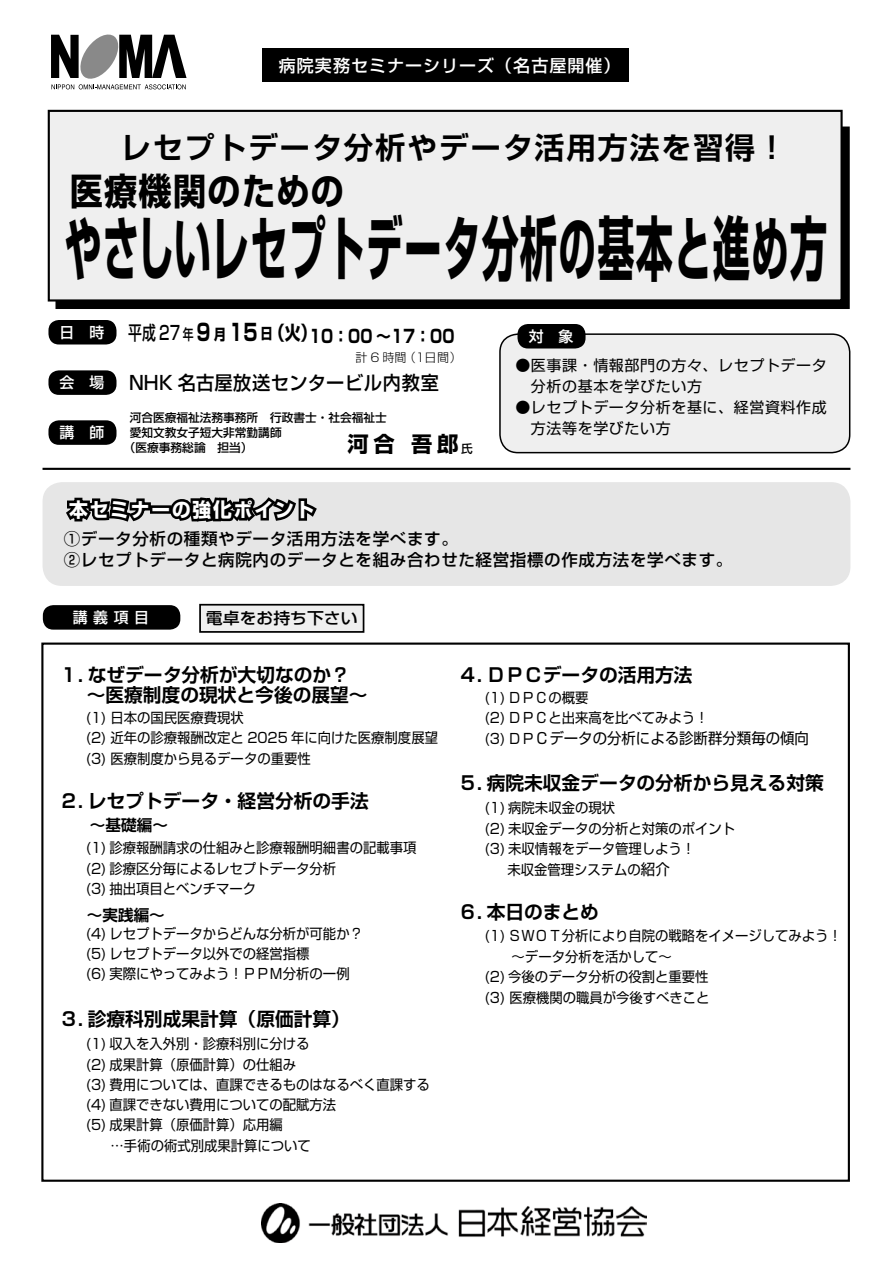
<style>
.page{position:relative;width:893px;height:1263px;background:#fff}
.page>*{position:absolute;margin:0;border:0;box-sizing:border-box;transform-origin:0 0}
.t1{font:700 69.75px "Shin Go Pro";letter-spacing:.04em;color:#000;scale:.53 1}
.t2{font:700 36.75px "Shin Go Pro";letter-spacing:.04em;color:#000;scale:.9 1}
.t3{font:700 30px "Shin Go Pro De";letter-spacing:.06em;color:#000}
.t4{font:700 23.1px "Shin Go Pro";color:#000;scale:.75 1}
.t5{font:700 21.3px "Shin Go Pro";color:#000}
.t6{font:700 19.5px "Shin Go Pro";letter-spacing:.1em;color:#fff;scale:.96 1}
.t7{font:500 19.2px "Shin Go Pro";letter-spacing:.02em;color:#000;scale:.95 1}
.t8{font:700 19.2px "Shin Go Pro";color:#000;scale:.83 1}
.t9{font:500 19.2px "Shin Go Pro";letter-spacing:.02em;color:#000;scale:.72 1}
.t10{font:700 18.75px/20.2px "Shin Go Pro De";color:#000}
.t11{font:700 18px "Shin Go Pro";color:#000;scale:.83 1}
.t12{font:500 16.95px "Shin Go Pro";letter-spacing:.06em;color:#fff}
.t13{font:500 16.5px/21px "Shin Go Pro";letter-spacing:.04em;color:#000}
.t14{font:500 15.75px "Shin Go Pro";color:#000;scale:1.07 1}
.t15{font:700 15.6px "Shin Go Pro De";color:#000}
.t16{font:15.15px "Shin Go Pro";color:#000;scale:.95 1}
.t17{font:15px/21px "Shin Go Pro";letter-spacing:.04em;color:#000}
.t18{font:700 15px "Shin Go Pro";color:#000;scale:.83 1}
.t19{font:500 14.85px "Shin Go Pro";color:#fff}
.t20{font:14.1px/20.4px "Shin Go Pro";color:#000;scale:.95 1}
.t21{font:300 12px "Shin Go Pro";letter-spacing:.03em;color:#000}
.t22{font:500 11.7px "Shin Go Pro";color:#000}
.s1{font-weight:500;font-size:15px}
.s2{font-size:14.85px}
.s3{font-weight:500;font-size:11.7px}
.s4{font-size:15.6px}
.s5{font-size:14.1px}
.s6{font-size:15.15px}
</style>
<div class="page">
<div style="left:55px;top:126px;width:795px;height:183px;background:#000"></div>
<div style="left:47px;top:109px;width:797px;height:194px;background:#efefef"></div>
<div style="left:262px;top:49px;width:366px;height:33px;background:#000"></div>
<img style="left:262px;top:1204px;width:384px;height:38px">
<svg style="left:51px;top:34px;width:136px;height:55px"></svg>
<div style="left:200px;top:605px;width:164px;height:27px;background:#efefef"></div>
<div style="left:199px;top:604px;width:165px;height:29px;border:2px solid #000"></div>
<div style="left:48px;top:370px;width:69px;height:25px;background:#000;border-radius:11px"></div>
<div style="left:48px;top:320px;width:69px;height:24px;background:#000;border-radius:11px"></div>
<div style="left:500px;top:334px;width:350px;height:119px;background:#efefef;border-radius:18px"></div>
<div style="left:499px;top:333px;width:351px;height:120px;border:2px solid #000;border-radius:18px"></div>
<div style="left:517px;top:324px;width:68px;height:24px;background:#000;border-radius:11px"></div>
<div style="left:48px;top:420px;width:69px;height:25px;background:#000;border-radius:11px"></div>
<div style="left:43px;top:605px;width:137px;height:25px;background:#000;border-radius:11px"></div>
<div style="left:43px;top:482px;width:807px;height:104px;background:#e6e6e6;border-radius:20px"></div>
<svg style="left:66px;top:497px;width:85px;height:25px"></svg>
<div style="left:150px;top:505px;width:22px;height:9px;border:5px solid #000"></div>
<svg style="left:168px;top:497px;width:149px;height:25px"></svg>
<hr style="left:43px;top:468px;width:807px;height:2px;background:#000">
<p class="t12" style="left:279px;top:51px;width:343px">病院実務セミナーシリーズ（名古屋開催(</p>
<h3 class="t3" style="left:121px;top:123px;width:667px">レセプトデータ分析やデータ活用方法を習得!</h3>
<h2 class="t2" style="left:70px;top:162px;width:306px">医療機関のための</h2>
<h1 class="t1" style="left:64px;top:193px;width:1440px">やさしいレセプトデータ分析の基本と進め方</h1>
<p class="t19" style="left:60px;top:320px;width:46px">日　時</p>
<p class="t19" style="left:60px;top:370px;width:46px">会　場</p>
<p class="t19" style="left:60px;top:420px;width:46px">講　師</p>
<h3 class="t4" style="left:183px;top:314px;width:38px">9<span class="s1">年</span></h3>
<h3 class="t9" style="left:128px;top:317px;width:74px">平成 27</h3>
<p class="t18" style="left:214px;top:322px;width:16px">月</p>
<h3 class="t4" style="left:229px;top:314px;width:39px">15</h3>
<h3 class="t8" style="left:261px;top:318px;width:69px">（<span class="s2">日</span> 火(</h3>
<p class="t11" style="left:309px;top:322px;width:177px">10：00〜17：00</p>
<p class="t21" style="left:404px;top:348px;width:60px">（1日間）</p>
<p class="t21" style="left:355px;top:348px;width:53px">計6 時間</p>
<h3 class="t7" style="left:129px;top:367px;width:328px">NHK 名古屋放送センタービル内教室</h3>
<p class="t22" style="left:130px;top:408px;width:259px">河合医療福祉法務事務所　行政書士・社会福祉士</p>
<p class="t22" style="left:130px;top:423px;width:154px">愛知文教女子短大非常勤講師</p>
<p class="t22" style="left:124px;top:438px;width:130px">（医療事務総論　担当(</p>
<h3 class="t5" style="left:348px;top:427px;width:49px">河合</h3>
<h3 class="t5" style="left:411px;top:427px;width:63px">吾郎<span class="s3">氏</span></h3>
<h3 class="t6" style="left:69px;top:494px;width:257px">本セミナーの強化ポイント</h3>
<p class="t19" style="left:529px;top:324px;width:46px">対　象</p>
<p class="t17" style="left:515px;top:353px;width:313px">●医事課・情報部門の方々、レセプトデータ</p>
<p class="t17" style="left:515px;top:374px;width:188px">　分析の基本を学びたい方</p>
<p class="t17" style="left:515px;top:395px;width:313px">●レセプトデータ分析を基に、経営資料作成　方法等を学びたい方</p>
<p class="t13" style="left:64px;top:526px;width:670px">①データ分析の種類やデータ活用方法を学べます。<br>②レセプトデータと病院内のデータとを組み合わせた経営指標の作成方法を学べます。</p>
<p class="t19" style="left:73px;top:605px;width:78px">講義項目</p>
<p class="t14" style="left:206px;top:605px;width:143px">電卓をお持ち下さい</p>
<h3 class="t10" style="left:60px;top:662px;width:310px">１. なぜデータ分析が大切なのか?　 ～医療制度の現状と今後の展望~</h3>
<p class="t20" style="left:86px;top:705px;width:372px">1( ) 日本の国民医療費現状<br>2( ) 近年の診療報酬改定と 2025 年に向けた医療制度展望<br>3( ) 医療制度から見るデータの重要性</p>
<h3 class="t10" style="left:60px;top:788px;width:311px">２. レセプトデータ・経営分析の手法</h3>
<p class="t15" style="left:106px;top:813px;width:64px">基礎編~</p>
<h3 class="t10" style="left:60px;top:813px;width:48px">　 <span class="s4">～</span></h3>
<p class="t20" style="left:86px;top:836px;width:349px">1( ) 診療報酬請求の仕組みと診療報酬明細書の記載事項<br>2( ) 診療区分毎によるレセプトデータ分析<br>3( ) 抽出項目とベンチマーク</p>
<p class="t15" style="left:102px;top:903px;width:64px">実践編~</p>
<p class="t20" style="left:86px;top:921px;width:293px">4( ) レセプトデータからどんな分析が可能か?<br>5( ) レセプトデータ以外での経営指標<br>6( ) 実際にやってみよう！ＰＰＭ分析の一例</p>
<h3 class="t10" style="left:60px;top:1006px;width:292px">３. 診療科別成果計算（原価計算(</h3>
<p class="t20" style="left:86px;top:1032px;width:363px">1( ) 収入を入外別・診療科別に分ける<br>2( ) 成果計算（原価計算）の仕組み<br>3( ) 費用については、直課できるものはなるべく直課する<br>4( ) 直課できない費用についての配賦方法<br>5( ) 成果計算（原価計算）応用編<br>　　…手術の術式別成果計算について</p>
<h3 class="t10" style="left:458px;top:662px;width:236px">４. ＤＰＣデータの活用方法</h3>
<p class="t20" style="left:485px;top:685px;width:237px">1( ) ＤＰＣの概要<br>2( ) ＤＰＣと出来高を比べてみよう!</p>
<p class="t16" style="left:485px;top:726px;width:343px"><span class="s5">3( ) ＤＰ</span>Ｃデータの分析による診断群分類毎の傾向</p>
<h3 class="t10" style="left:458px;top:770px;width:367px">５. 病院未収金データの分析から見える対策</h3>
<p class="t20" style="left:485px;top:796px;width:138px">1( ) 病院未収金の現状</p>
<p class="t20" style="left:485px;top:816px;width:265px">2( ) 未収金データの分析と対策のポイント</p>
<p class="t20" style="left:485px;top:836px;width:223px">3( ) 未収情報をデータ管理しよう!</p>
<p class="t20" style="left:507px;top:857px;width:172px">未収金管理システムの<span class="s6">紹介</span></p>
<h3 class="t10" style="left:458px;top:899px;width:142px">６. 本日のまとめ</h3>
<p class="t20" style="left:485px;top:924px;width:377px">1( ) ＳＷＯＴ分析により自院の戦略をイメージしてみよう!　　～データ分析を活かして~<br>2( ) 今後のデータ分析の役割と重要性<br>3( ) 医療機関の職員が今後すべきこと</p>
</div>
